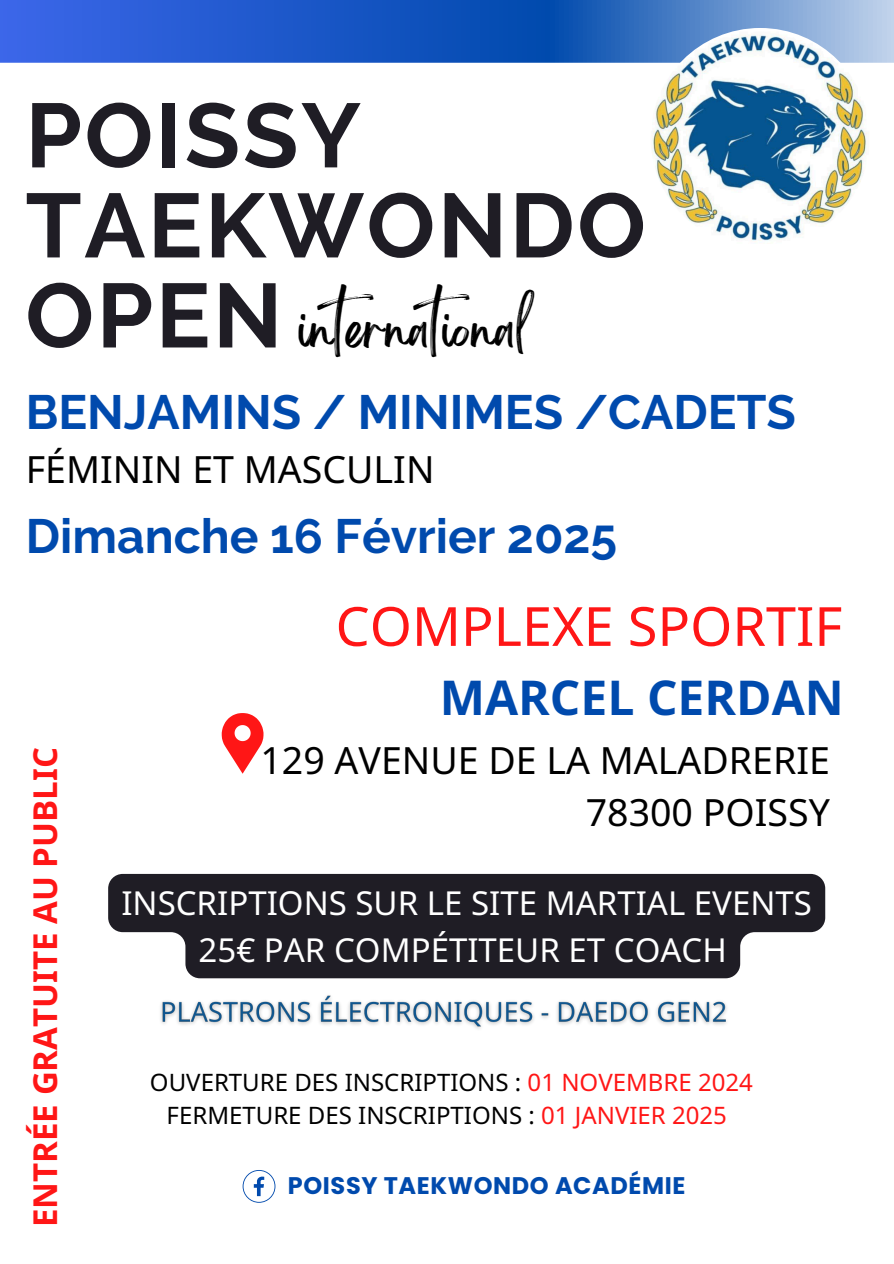
<style>
.page{position:relative;width:894px;height:1264px;background:#fff}
.page>*{position:absolute;margin:0;border:0;box-sizing:border-box;transform-origin:0 0}
.t1{font:700 90.6px/90px "Raleway";letter-spacing:.03em;color:#1f1d25}
.t2{font:54px "Noto Sans";color:#ff1616}
.t3{font:700 48px "Raleway";color:#004aad}
.t4{font:48px "Brightwall";color:#000}
.t5{font:700 48px "Noto Sans";color:#004aad}
.t6{font:37.5px/51.8px "Noto Sans";color:#000;text-align:right}
.t7{font:33px "Noto Sans";color:#fff}
.t8{font:700 33px "Noto Sans";color:#ff1616}
.t9{font:24px "Noto Sans";color:#000}
.t10{font:700 24px "Poppins";letter-spacing:.025em;color:#004aad}
.s1{color:#ff1616}
</style>
<div class="page">
<svg style="left:0;top:0;width:893px;height:63px;background:#346acb"></svg>
<svg style="left:221px;top:713px;width:43px;height:61px"></svg>
<svg style="left:108px;top:873px;width:717px;height:105px;background:#37353c"></svg>
<img style="left:160px;top:995px;width:567px;height:34px">
<svg style="left:242px;top:1170px;width:33px;height:32px"></svg>
<img style="left:650px;top:28px;width:219px;height:219px;border-radius:50%">
<h5 class="t1" style="left:26px;top:90px;width:621px">POISSY<br>TAEKWONDO<br>OPEN</h5>
<p class="t4" style="left:298px;top:311px;width:235px">international</p>
<h3 class="t3" style="left:26px;top:384px;width:771px">BENJAMINS / MINIMES /CADETS</h3>
<h6 class="t6" style="left:26px;top:442px;width:410px">FÉMININ ET MASCULIN</h6>
<p class="t3" style="left:26px;top:508px;width:592px">Dimanche 16 Février 2025</p>
<p class="t8" style="left:22px;top:1227px;width:481px;rotate:-90deg">ENTRÉE GRATUITE AU PUBLIC</p>
<p class="t2" style="left:335px;top:588px;width:508px">COMPLEXE SPORTIF</p>
<p class="t5" style="left:439px;top:663px;width:405px">MARCEL CERDAN</p>
<h4 class="t6" style="left:260px;top:734px;width:571px">129 AVENUE DE LA MALADRERIE<br>78300 POISSY</h4>
<p class="t7" style="left:121px;top:880px;width:692px">INSCRIPTIONS SUR LE SITE MARTIAL EVENTS</p>
<h1 class="t7" style="left:198px;top:926px;width:529px">25€ PAR COMPÉTITEUR ET COACH</h1>
<h6 class="t9" style="left:150px;top:1065px;width:604px">OUVERTURE DES INSCRIPTIONS : <span class="s1">01 NOVEMBRE 2024</span></h6>
<p class="t9" style="left:166px;top:1098px;width:562px">FERMETURE DES INSCRIPTIONS : <span class="s1">01 JANVIER 2025</span></p>
<h2 class="t10" style="left:288px;top:1168px;width:399px">POISSY TAEKWONDO ACADÉMIE</h2>
</div>
